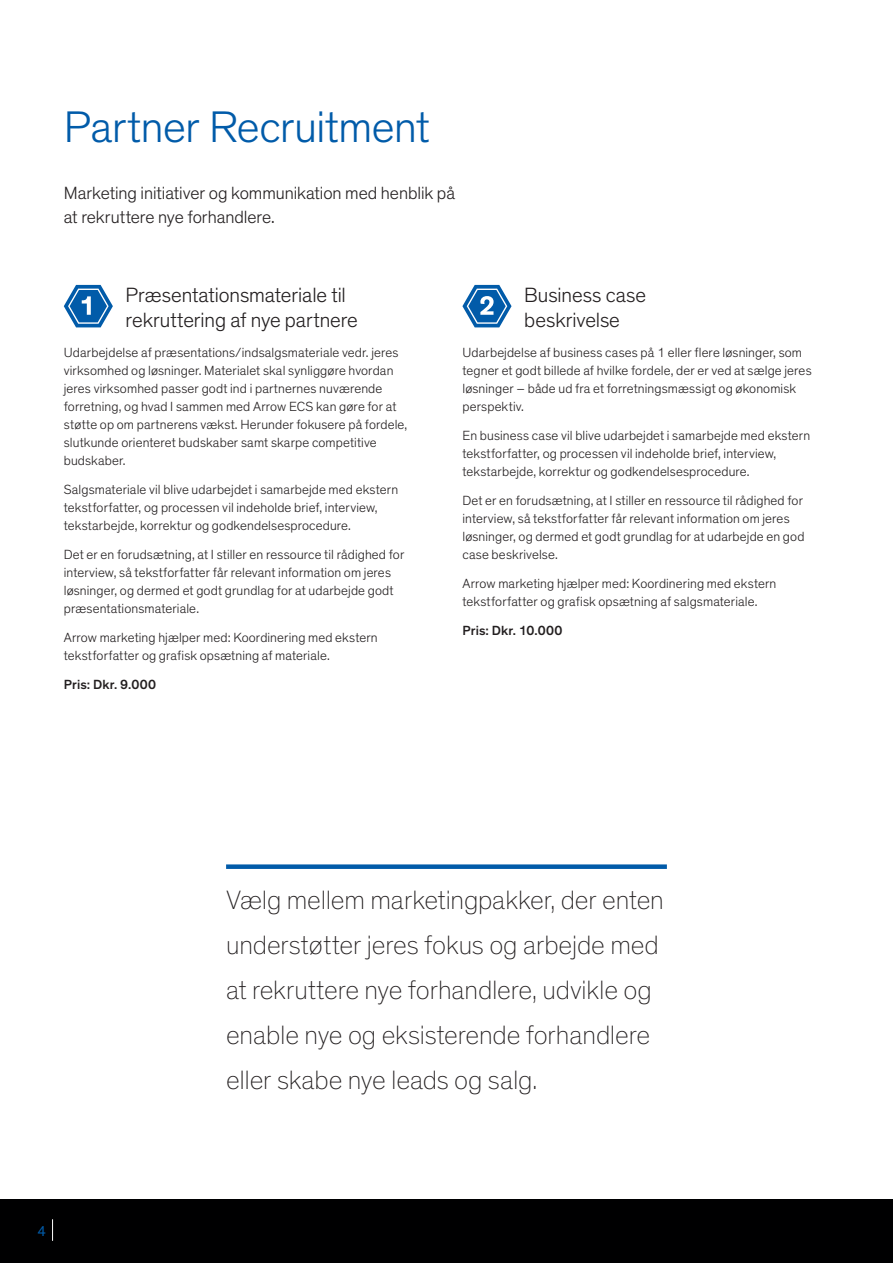
<style>
.page{position:relative;width:893px;height:1263px;background:#fff}
.page>*{position:absolute;margin:0;border:0;box-sizing:border-box;transform-origin:0 0}
.Headline_30_34{font:300 45px "Theinhardt";letter-spacing:-.01em;color:#015ba9}
.Pull_Quote_18_30{font:100 27px/45px "Theinhardt";letter-spacing:-.005em;color:#231f20}
.Subhead_14_17{font:300 21px/25.5px "Theinhardt";letter-spacing:-.005em;color:#231f20}
.Body_Copy_Intro_12_1{font:300 18px/24px "Theinhardt";letter-spacing:-.005em;color:#231f20}
.t1{font:14.55px "Theinhardt";color:#015ba9}
.Body_Copy_9_12{font:300 13.5px/18px "Theinhardt";letter-spacing:.01em;color:#231f20}
.Body_Copy_9_12-2{font:500 13.5px "Theinhardt";letter-spacing:.015em;color:#231f20}
</style>
<div class="page">
<div style="left:0;top:1199px;width:893px;height:64px;background:#000001"></div>
<svg style="left:52px;top:1219px;width:1px;height:22px"></svg>
<div style="left:226px;top:864px;width:441px;height:5px;background:#015ba9"></div>
<svg style="left:64px;top:285px;width:49px;height:42px"></svg>
<svg style="left:462px;top:285px;width:50px;height:42px"></svg>
<p class="Headline_30_34" style="left:64px;top:101px;width:368px">Partner Recruitment</p>
<p class="Body_Copy_Intro_12_1" style="left:64px;top:181px;width:393px">Marketing initiativer og kommunikation med henblik på at rekruttere nye forhandlere.</p>
<p class="Subhead_14_17" style="left:126px;top:282px;width:234px">Præsentationsmateriale til rekruttering af nye partnere</p>
<p class="Body_Copy_9_12" style="left:64px;top:344px;width:345px">Udarbejdelse af præsentations/indsalgsmateriale vedr. jeres virksomhed og løsninger. Materialet skal synliggøre hvordan jeres virksomhed passer godt ind i partnernes nuværende forretning, og hvad I sammen med Arrow ECS kan gøre for at støtte op om partnerens vækst. Herunder fokusere på fordele, slutkunde orienteret budskaber samt skarpe competitive budskaber.</p>
<p class="Body_Copy_9_12" style="left:64px;top:481px;width:336px">Salgsmateriale vil blive udarbejdet i samarbejde med ekstern tekstforfatter, og processen vil indeholde brief, interview, tekstarbejde, korrektur og godkendelsesprocedure.</p>
<p class="Body_Copy_9_12" style="left:64px;top:546px;width:342px">Det er en forudsætning, at I stiller en ressource til rådighed for interview, så tekstforfatter får relevant information om jeres løsninger, og dermed et godt grundlag for at udarbejde godt præsentationsmateriale.</p>
<p class="Body_Copy_9_12" style="left:64px;top:628px;width:315px">Arrow marketing hjælper med: Koordinering med ekstern tekstforfatter og grafisk opsætning af materiale.</p>
<p class="Body_Copy_9_12-2" style="left:64px;top:676px;width:94px">Pris: Dkr. 9.000</p>
<p class="Subhead_14_17" style="left:524px;top:282px;width:123px">Business case beskrivelse</p>
<p class="Body_Copy_9_12" style="left:462px;top:344px;width:351px">Udarbejdelse af business cases på 1 eller flere løsninger, som tegner et godt billede af hvilke fordele, der er ved at sælge jeres løsninger – både ud fra et forretningsmæssigt og økonomisk perspektiv.</p>
<p class="Body_Copy_9_12" style="left:462px;top:427px;width:349px">En business case vil blive udarbejdet i samarbejde med ekstern tekstforfatter, og processen vil indeholde brief, interview, tekstarbejde, korrektur og godkendelsesprocedure.</p>
<p class="Body_Copy_9_12" style="left:462px;top:492px;width:343px">Det er en forudsætning, at I stiller en ressource til rådighed for interview, så tekstforfatter får relevant information om jeres løsninger, og dermed et godt grundlag for at udarbejde en god case beskrivelse.</p>
<p class="Body_Copy_9_12" style="left:462px;top:574px;width:315px">Arrow marketing hjælper med: Koordinering med ekstern tekstforfatter og grafisk opsætning af salgsmateriale.</p>
<p class="Body_Copy_9_12-2" style="left:462px;top:622px;width:101px">Pris: Dkr. 10.000</p>
<p class="t1" style="left:37px;top:1222px;width:10px">4</p>
<p class="Pull_Quote_18_30" style="left:226px;top:878px;width:439px">Vælg mellem marketingpakker, der enten understøtter jeres fokus og arbejde med at rekruttere nye forhandlere, udvikle og enable nye og eksisterende forhandlere eller skabe nye leads og salg.</p>
</div>
